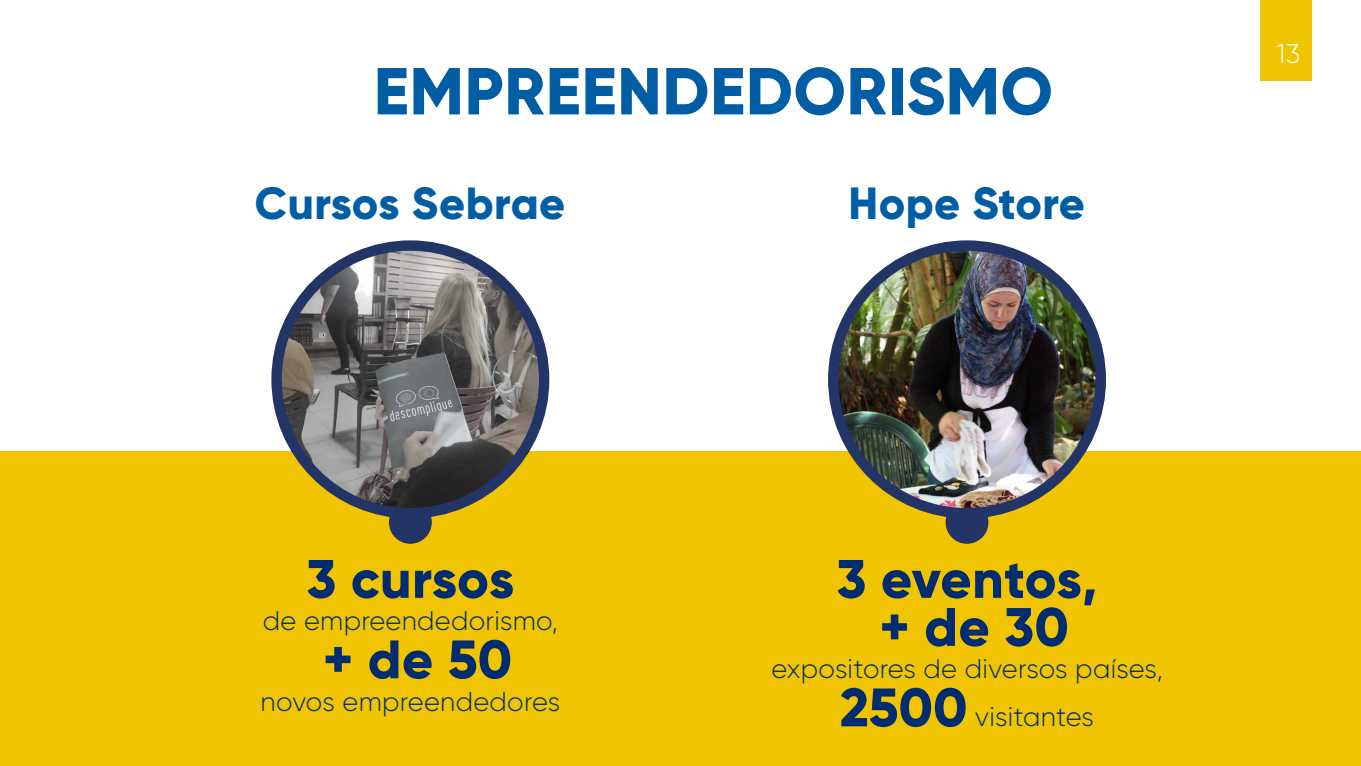
<style>
.page{position:relative;width:1361px;height:766px;background:#fff}
.page>*{position:absolute;margin:0;border:0;box-sizing:border-box;transform-origin:0 0}
.t1{font:800 66.3px "Gilroy";letter-spacing:.01em;color:#015ea4}
.t2{font:800 54px/48px "Gilroy";letter-spacing:.005em;color:#012d70;text-align:center}
.t3{font:800 45px "Gilroy";letter-spacing:.01em;color:#015ea4}
.t4{font:300 27px/48px "Gilroy";letter-spacing:.01em;color:#012d70;text-align:center}
.t5{font:300 27px "Gilroy";color:#fff}
.s1{font-weight:800;font-size:54px}
</style>
<div class="page">
<div style="left:1260px;top:0;width:52px;height:81px;background:#f1c402"></div>
<div style="left:0;top:451px;width:1361px;height:314px;background:#f1c402"></div>
<div style="left:945px;top:500px;width:43px;height:43px;background:#223566;border-radius:50%"></div>
<div style="left:828px;top:240px;width:278px;height:278px;background:#223566;border-radius:50%"></div>
<img style="left:838px;top:251px;width:257px;height:257px;border-radius:129px">
<div style="left:389px;top:500px;width:43px;height:43px;background:#223566;border-radius:50%"></div>
<div style="left:271px;top:240px;width:278px;height:278px;background:#223566;border-radius:50%"></div>
<img style="left:282px;top:251px;width:257px;height:257px;border-radius:129px">
<h1 class="t1" style="left:374px;top:49px;width:680px">EMPREENDEDORISMO</h1>
<h3 class="t3" style="left:255px;top:175px;width:312px">Cursos Sebrae</h3>
<h3 class="t3" style="left:848px;top:175px;width:238px">Hope Store</h3>
<p class="t5" style="left:1276px;top:37px;width:25px">13</p>
<h2 class="t2" style="left:306px;top:554px;width:209px">3 cursos</h2>
<p class="t4" style="left:263px;top:596px;width:297px">de empreendedorismo,</p>
<h2 class="t2" style="left:323px;top:635px;width:190px">+ de 50</h2>
<p class="t4" style="left:261px;top:676px;width:301px">novos empreendedores</p>
<h2 class="t2" style="left:836px;top:554px;width:262px">3 eventos, + de 30</h2>
<p class="t4" style="left:771px;top:644px;width:393px">expositores de diversos países,<br><span class="s1">2500</span> visitantes</p>
</div>
